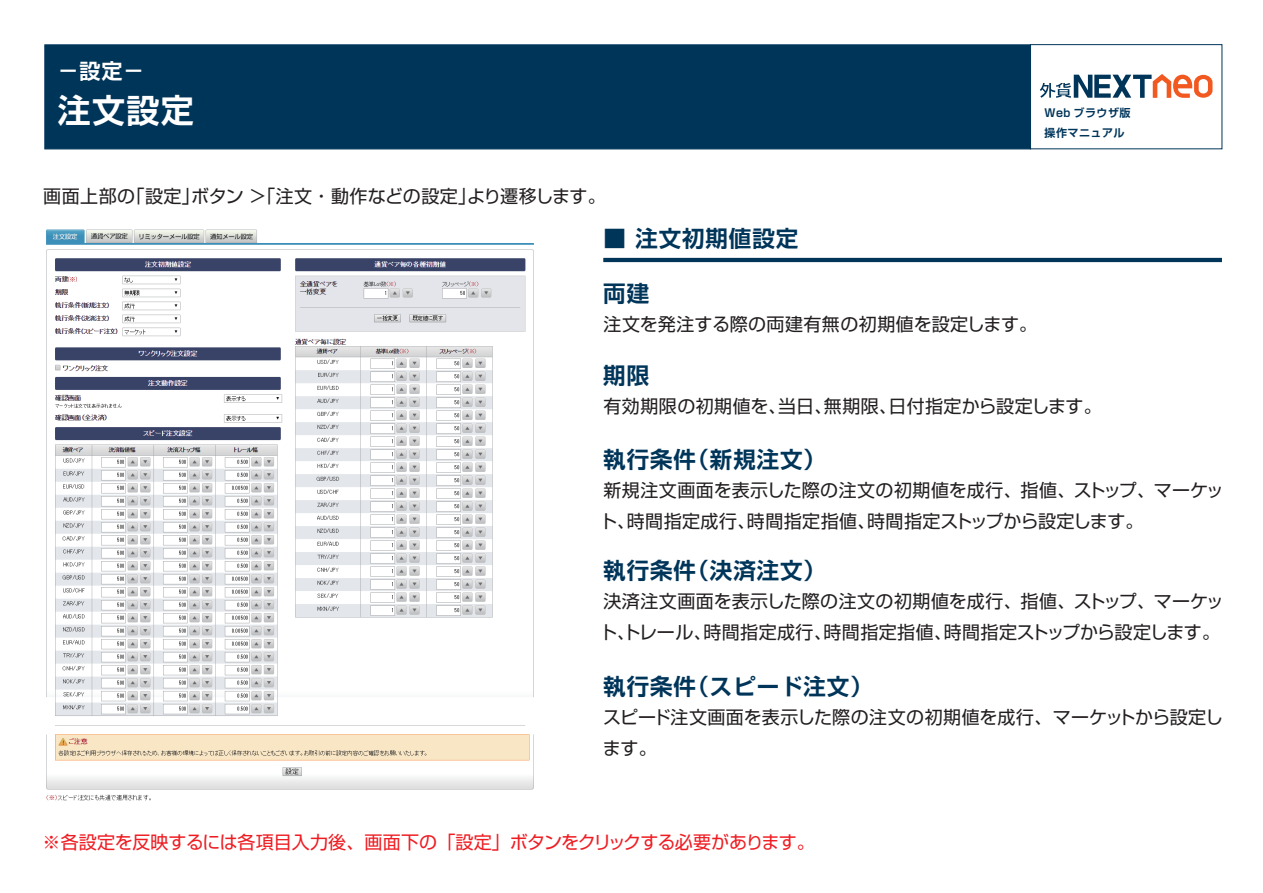
<style>
.page{position:relative;width:1263px;height:893px;background:#fff}
.page>*{position:absolute;margin:0;border:0;box-sizing:border-box;transform-origin:0 0}
.t1{font:700 33px "Shin Go Pro De";color:#fff}
.t2{font:700 22.5px "Shin Go Pro De";letter-spacing:.04em;color:#00355a}
.t3{font:700 21px "Shin Go Pro De";color:#fff}
.t4{font:18px/31.5px "Shin Go Pro";letter-spacing:.025em;color:#231f20}
.t5{font:18px "Shin Go Pro";letter-spacing:-.02em;color:#ee1d23}
.t6{font:18px/31.5px "Shin Go Pro";color:#231f20}
.t7{font:700 11.1px/19.4px "Shin Go Pro De";letter-spacing:.04em;color:#00355a}
</style>
<div class="page">
<svg style="left:1040px;top:74px;width:172px;height:24px"></svg>
<div style="left:1030px;top:44px;width:192px;height:105px;border:1px solid #00355a"></div>
<div style="left:44px;top:44px;width:987px;height:105px;background:#00355a;border:1px solid #00355a"></div>
<hr style="left:603px;top:258px;width:619px;height:4px;background:#00355a">
<img style="left:46px;top:229px;width:488px;height:572px">
<p class="t3" style="left:58px;top:54px;width:88px">－設定－</p>
<h1 class="t1" style="left:58px;top:83px;width:137px">注文設定</h1>
<p class="t7" style="left:1044px;top:102px;width:88px">Web ブラウザ版操作マニュアル</p>
<p class="t4" style="left:43px;top:179px;width:564px">画面上部の「設定」ボタン ＞「注文・動作などの設定」より遷移します。</p>
<p class="t2" style="left:603px;top:220px;width:196px">■ 注文初期値設定</p>
<p class="t2" style="left:603px;top:275px;width:47px">両建</p>
<p class="t4" style="left:603px;top:306px;width:435px">注文を発注する際の両建有無の初期値を設定します。</p>
<p class="t2" style="left:603px;top:357px;width:47px">期限</p>
<p class="t4" style="left:603px;top:388px;width:500px">有効期限の初期値を、当日、無期限、日付指定から設定します。</p>
<p class="t2" style="left:603px;top:441px;width:224px">執行条件（新規注文）</p>
<p class="t4" style="left:600px;top:472px;width:626px">新規注文画面を表示した際の注文の初期値を成行、指値、ストップ、マーケット、時間指定成行、時間指定指値、時間指定ストップから設定します。</p>
<p class="t2" style="left:603px;top:552px;width:224px">執行条件（決済注文）</p>
<p class="t4" style="left:600px;top:583px;width:626px">決済注文画面を表示した際の注文の初期値を成行、指値、ストップ、マーケット、トレール、時間指定成行、時間指定指値、時間指定ストップから設定します。</p>
<p class="t2" style="left:603px;top:668px;width:271px">執行条件（スピード注文）</p>
<p class="t6" style="left:603px;top:699px;width:621px">スピード注文画面を表示した際の注文の初期値を成行、マーケットから設定します。</p>
<p class="t5" style="left:43px;top:827px;width:774px">※各設定を反映するには各項目入力後、画面下の「設定」ボタンをクリックする必要があります。</p>
</div>
